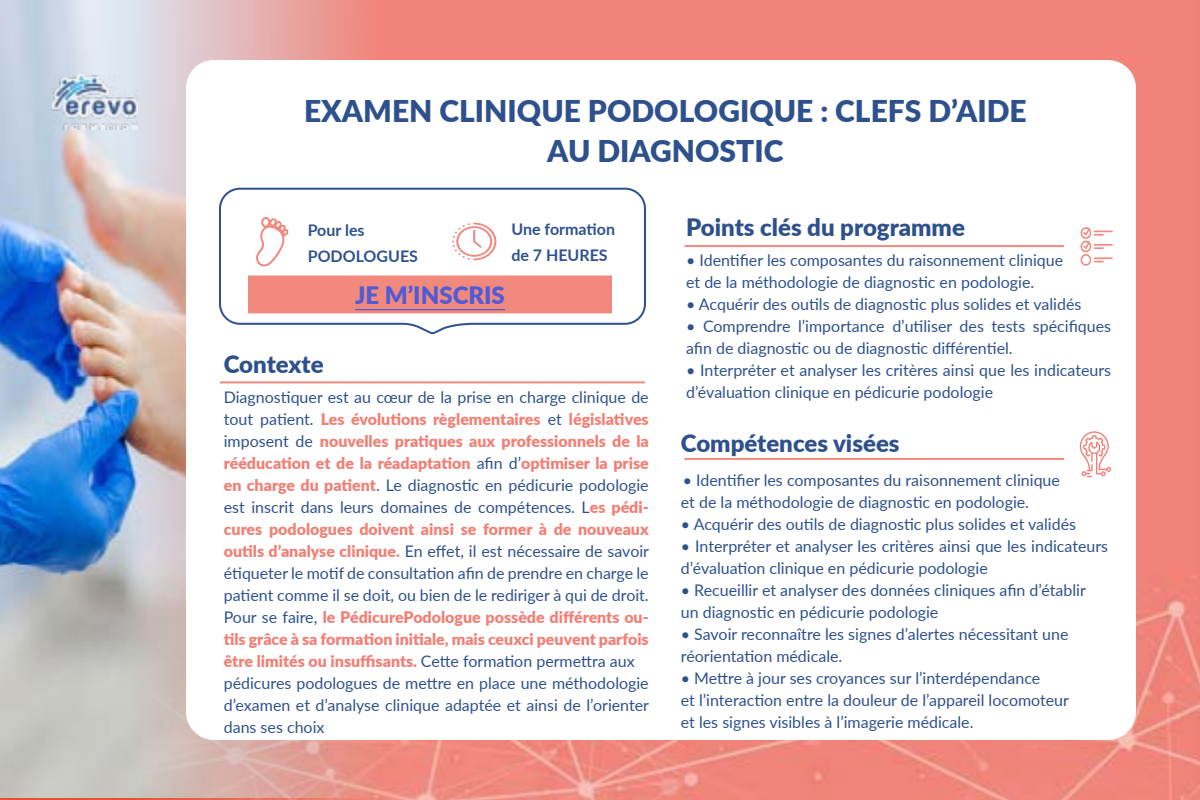
<style>
.page{position:relative;width:1200px;height:800px;background:#fff}
.page>*{position:absolute;margin:0;border:0;box-sizing:border-box;transform-origin:0 0}
.t1{font:900 30px/40px "Lato";color:#2e518d;text-align:center}
.t2{font:900 24px "Lato";color:#2e518d}
.t3{font:900 24px "Lato";color:#4f5cd6}
.t4{font:16px/22px "Lato";color:#2e518d}
.t5{font:700 16px/26px "Lato";color:#2e518d}
.s1{font-weight:900;color:#f17f75}
</style>
<div class="page">
<img style="left:384px;top:0;width:816px;height:800px">
<img style="left:0;top:0;width:384px;height:798px">
<div style="left:186px;top:60px;width:950px;height:680px;background:#fff;border-radius:28px"></div>
<svg style="left:219px;top:187px;width:427px;height:148px"></svg>
<svg style="left:452px;top:223px;width:44px;height:37px"></svg>
<div style="left:249px;top:276px;width:362px;height:36px;background:#f1897e"></div>
<hr style="left:355px;top:309px;width:150px;height:1px;background:#4f5cd6">
<div style="left:248px;top:275px;width:364px;height:38px;border:2px solid #f1897e"></div>
<img style="left:53px;top:74px;width:84px;height:56px">
<svg style="left:1081px;top:227px;width:32px;height:39px"></svg>
<hr style="left:685px;top:245px;width:379px;height:2px;background:#f1897e">
<svg style="left:1080px;top:431px;width:31px;height:46px"></svg>
<hr style="left:685px;top:458px;width:379px;height:2px;background:#f1897e">
<hr style="left:220px;top:381px;width:425px;height:2px;background:#f1897e">
<svg style="left:255px;top:216px;width:34px;height:51px"></svg>
<h1 class="t1" style="left:304px;top:90px;width:724px">EXAMEN CLINIQUE PODOLOGIQUE : CLEFS D’AIDE<br>AU DIAGNOSTIC</h1>
<p class="t5" style="left:308px;top:216px;width:112px">Pour les<br>PODOLOGUES</p>
<p class="t5" style="left:511px;top:215px;width:105px">Une formation de 7 HEURES</p>
<h2 class="t3" style="left:355px;top:277px;width:151px">JE M’INSCRIS</h2>
<h2 class="t2" style="left:224px;top:346px;width:101px">Contexte</h2>
<p class="t4" style="left:224px;top:385px;width:427px">Diagnostiquer est au cœur de la prise en charge clinique de tout patient. <span class="s1">Les évolutions règlementaires</span> et <span class="s1">législatives </span>imposent de <span class="s1">nouvelles pratiques aux professionnels de la rééducation et de la réadaptation</span> afin d’<span class="s1">optimiser la prise en charge du patient</span>. Le diagnostic en pédicurie podologie est inscrit dans leurs domaines de compétences. L<span class="s1">es pédi&shy;cures podologues doivent ainsi se former à de nouveaux outils d’analyse clinique.</span> En effet, il est nécessaire de savoir étiqueter le motif de consultation afin de prendre en charge le patient comme il se doit, ou bien de le rediriger à qui de droit.<br>Pour se faire, <span class="s1">le PédicurePodologue possède différents ou&shy;tils grâce à sa formation initiale, mais ceuxci peuvent parfois être limités ou insuffisants.</span> Cette formation permettra aux pédicures podologues de mettre en place une méthodologie d’examen et d’analyse clinique adaptée et ainsi de l’orienter dans ses choix</p>
<h2 class="t2" style="left:686px;top:209px;width:280px">Points clés du programme</h2>
<p class="t4" style="left:686px;top:248px;width:379px">• Identifier les composantes du raisonnement clinique et de la méthodologie de diagnostic en podologie.</p>
<p class="t4" style="left:686px;top:292px;width:397px">• Acquérir des outils de diagnostic plus solides et validés</p>
<p class="t4" style="left:686px;top:314px;width:426px">• Comprendre l’importance d’utiliser des tests spécifiques afin de diagnostic ou de diagnostic différentiel.</p>
<p class="t4" style="left:686px;top:358px;width:426px">• Interpréter et analyser les critères ainsi que les indicateurs d’évaluation clinique en pédicurie podologie</p>
<h2 class="t2" style="left:681px;top:425px;width:220px">Compétences visées</h2>
<p class="t4" style="left:681px;top:468px;width:381px">• Identifier les composantes du raisonnement clinique et de la méthodologie de diagnostic en podologie.</p>
<p class="t4" style="left:681px;top:512px;width:397px">• Acquérir des outils de diagnostic plus solides et validés</p>
<p class="t4" style="left:681px;top:534px;width:429px">• Interpréter et analyser les critères ainsi que les indicateurs d’évaluation clinique en pédicurie podologie</p>
<p class="t4" style="left:681px;top:578px;width:407px">• Recueillir et analyser des données cliniques afin d’établir un diagnostic en pédicurie podologie</p>
<p class="t4" style="left:681px;top:622px;width:389px">• Savoir reconnaître les signes d’alertes nécessitant une réorientation médicale.</p>
<p class="t4" style="left:681px;top:666px;width:390px">• Mettre à jour ses croyances sur l’interdépendance<br>et l’interaction entre la douleur de l’appareil locomoteur et les signes visibles à l’imagerie médicale.</p>
</div>
